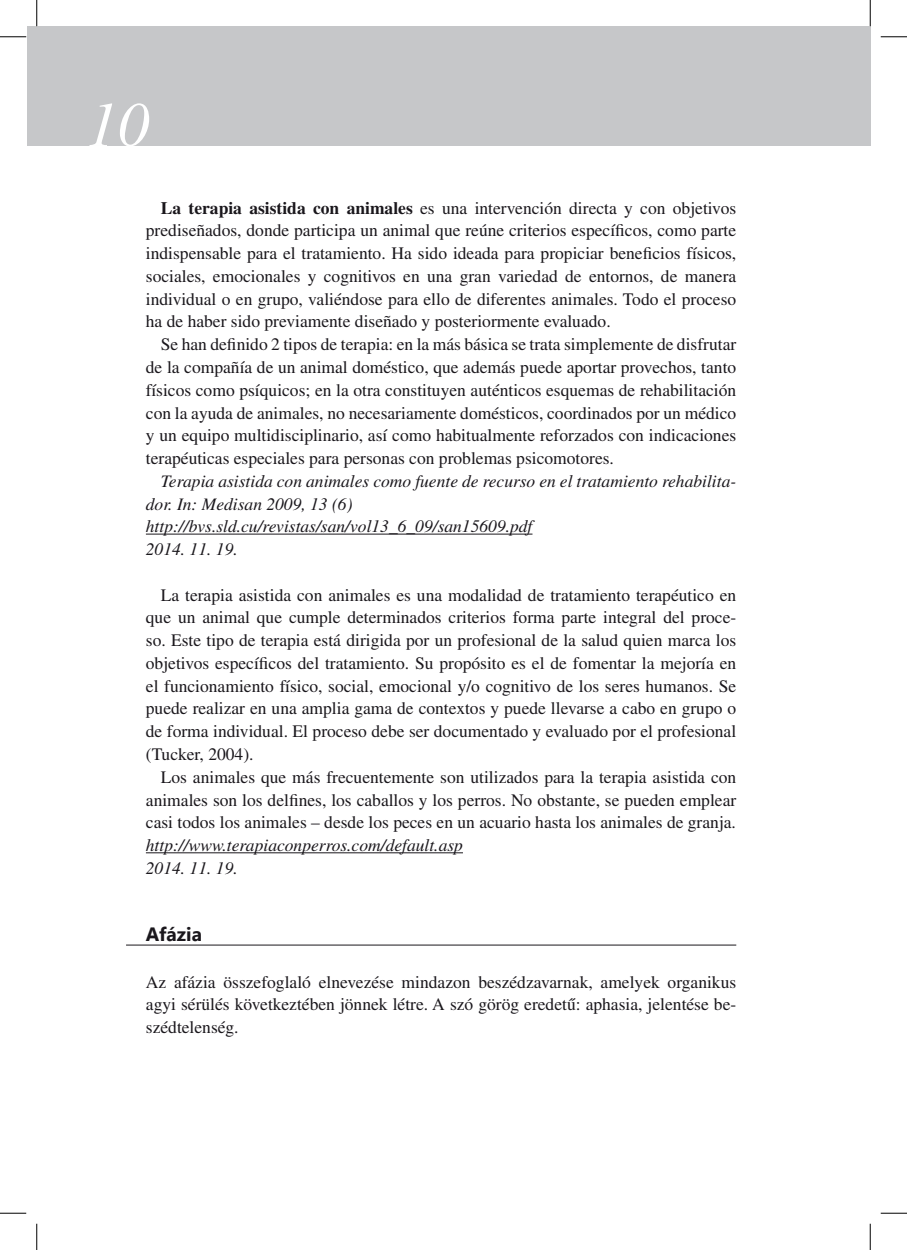
<style>
.page{position:relative;width:907px;height:1250px;background:#fff}
.page>*{position:absolute;margin:0;border:0;box-sizing:border-box;transform-origin:0 0}
.t1{font:italic 63px "Times CE";color:#fff}
.t2{font:700 19.25px "Segoe UI";color:#1a171c}
.t3{font:17.5px/22.8px "Times CE";color:#1a171c;text-align:justify}
.t4{font:italic 17.5px/22.8px "Times CE";color:#1a171c}
.s1{font-weight:700}
</style>
<div class="page">
<div style="left:27px;top:27px;width:843px;height:119px;background:#c6c7c9"></div>
<hr style="left:146px;top:533px;width:386px;height:1px;background:#1a171c">
<hr style="left:146px;top:852px;width:317px;height:1px;background:#1a171c">
<hr style="left:126px;top:944px;width:610px;height:1px;background:#1a171c">
<svg style="left:0;top:36px;width:26px;height:1px"></svg>
<svg style="left:881px;top:36px;width:26px;height:1px"></svg>
<svg style="left:0;top:1212px;width:26px;height:1px"></svg>
<svg style="left:881px;top:1212px;width:26px;height:1px"></svg>
<svg style="left:36px;top:0;width:1px;height:26px"></svg>
<svg style="left:36px;top:1223px;width:1px;height:26px"></svg>
<svg style="left:870px;top:0;width:1px;height:26px"></svg>
<svg style="left:870px;top:1223px;width:1px;height:26px"></svg>
<h1 class="t1" style="left:86px;top:86px;width:64px">10</h1>
<p class="t3" style="left:146px;top:196px;width:592px;text-indent:15px"><span class="s1">La terapia asistida con animales</span> es una intervención directa y con objetivos prediseñados, donde participa un animal que reúne criterios específicos, como parte indispensable para el tratamiento. Ha sido ideada para propiciar beneficios físicos, sociales, emocionales y cognitivos en una gran variedad de entornos, de manera individual o en grupo, valiéndose para ello de diferentes animales. Todo el proceso ha de haber sido previamente diseñado y posteriormente evaluado.</p>
<p class="t3" style="left:146px;top:333px;width:592px;text-indent:15px">Se han definido 2 tipos de terapia: en la más básica se trata simplemente de disfrutar de la compañía de un animal doméstico, que además puede aportar provechos, tanto físicos como psíquicos; en la otra constituyen auténticos esquemas de rehabilitación con la ayuda de animales, no necesariamente domésticos, coordinados por un médico y un equipo multidisciplinario, así como habitualmente reforzados con indicaciones terapéuticas especiales para personas con problemas psicomotores.</p>
<p class="t4" style="left:146px;top:469px;width:592px;text-indent:15px">Terapia asistida con animales como fuente de recurso en el tratamiento rehabilita&shy;dor. In: Medisan 2009, 13 (6) http://bvs.sld.cu/revistas/san/vol13_6_09/san15609.pdf<br>2014. 11. 19.</p>
<p class="t3" style="left:146px;top:583px;width:592px;text-indent:15px">La terapia asistida con animales es una modalidad de tratamiento terapéutico en que un animal que cumple determinados criterios forma parte integral del proce&shy;so. Este tipo de terapia está dirigida por un profesional de la salud quien marca los objetivos específicos del tratamiento. Su propósito es el de fomentar la mejoría en el funcionamiento físico, social, emocional y/o cognitivo de los seres humanos. Se puede realizar en una amplia gama de contextos y puede llevarse a cabo en grupo o de forma individual. El proceso debe ser documentado y evaluado por el profesional (Tucker, 2004).</p>
<p class="t3" style="left:146px;top:765px;width:592px;text-indent:15px">Los animales que más frecuentemente son utilizados para la terapia asistida con animales son los delfines, los caballos y los perros. No obstante, se pueden emplear casi todos los animales – desde los peces en un acuario hasta los animales de granja.</p>
<p class="t4" style="left:146px;top:833px;width:319px">http://www.terapiaconperros.com/default.asp<br>2014. 11. 19.</p>
<p class="t2" style="left:146px;top:919px;width:58px">Afázia</p>
<p class="t3" style="left:146px;top:969px;width:592px">Az afázia összefoglaló elnevezése mindazon beszédzavarnak, amelyek organikus agyi sérülés következtében jönnek létre. A szó görög eredetű: aphasia, jelentése be&shy;szédtelenség.</p>
</div>
